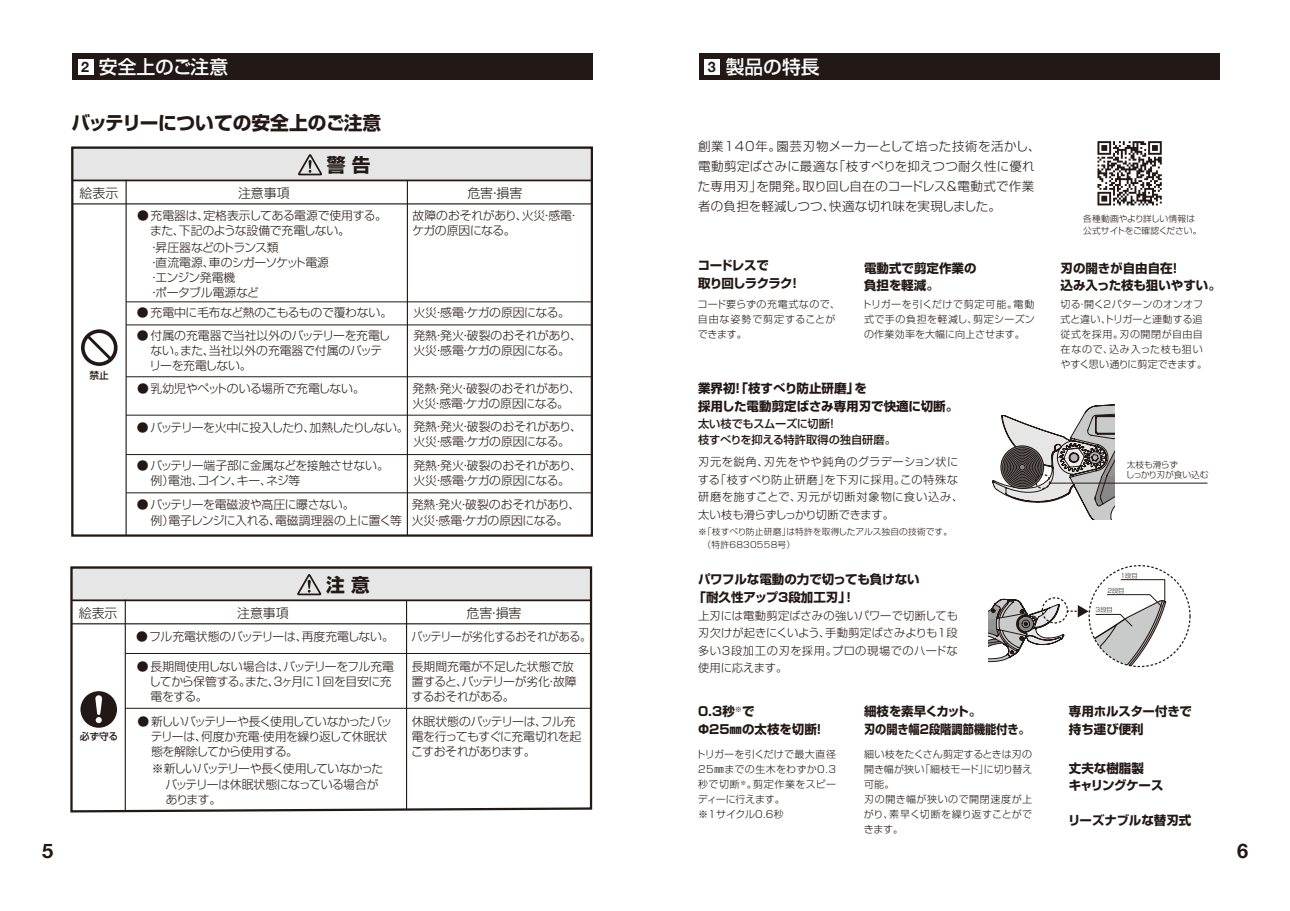
<style>
.page{position:relative;width:1290px;height:911px;background:#fff}
.page>*{position:absolute;margin:0;border:0;box-sizing:border-box;transform-origin:0 0}
.t1{font:700 20px "Helvetica Neue";color:#221815}
.t2{font:700 18.75px "Shin Go Pro";letter-spacing:-.005em;color:#221815}
.t3{font:500 18.75px "Shin Go Pro";color:#fff}
.t4{font:300 12.88px "Shin Go Pro";color:#221815}
.t5{font:700 12.5px/17.5px "Shin Go Pro";color:#221815}
.t6{font:300 12.5px/20px "Shin Go Pro";letter-spacing:.02em;color:#221815}
.t7{font:700 12.5px/17.5px "Shin Go Pro";letter-spacing:-.055em;color:#221815}
.t8{font:300 11.88px/15px "Shin Go Pro";letter-spacing:-.03em;color:#221815}
.t9{font:300 11.88px/15px "Shin Go Pro";letter-spacing:-.005em;color:#221815}
.t10{font:300 11.88px/15px "Shin Go Pro";letter-spacing:-.01em;color:#221815}
.t11{font:300 11.88px/15px "Shin Go Pro";letter-spacing:-.065em;color:#221815}
.t12{font:300 11.88px "Shin Go Pro";letter-spacing:-.03em;color:#221815;scale:.94 1}
.t13{font:300 11.25px/17.5px "Shin Go Pro";letter-spacing:.03em;color:#221815}
.t14{font:500 11.25px/16.2px "Shin Go Pro";letter-spacing:-.01em;color:#221815}
.t15{font:300 10px/15px "Shin Go Pro";letter-spacing:.025em;color:#221815}
.t16{font:300 10px/15px "Shin Go Pro";letter-spacing:.045em;color:#221815}
.t17{font:500 9.62px "Shin Go Pro";letter-spacing:-.01em;color:#221815}
.t18{font:300 8.75px/12.5px "Shin Go Pro";color:#221815}
.t19{font:300 8.75px/10px "Shin Go Pro";letter-spacing:-.02em;color:#221815}
.t20{font:300 6.25px "Shin Go Pro";letter-spacing:-.005em;color:#221815}
.s1{font-family:"Helvetica Neue";font-weight:700;font-size:14.38px;color:#221815}
</style>
<div class="page">
<svg style="left:1097px;top:141px;width:65px;height:64px"></svg>
<div style="left:699px;top:54px;width:520px;height:26px;background:#221815"></div>
<div style="left:704px;top:59px;width:16px;height:16px;background:#fff"></div>
<svg style="left:81px;top:329px;width:37px;height:37px"></svg>
<svg style="left:70px;top:566px;width:523px;height:247px"></svg>
<hr style="left:125px;top:653px;width:466px;height:1px;background:#221815">
<hr style="left:125px;top:708px;width:466px;height:1px;background:#221815">
<hr style="left:71px;top:623px;width:520px;height:1px;background:#221815">
<hr style="left:71px;top:599px;width:520px;height:1px;background:#221815">
<hr style="left:125px;top:599px;width:1px;height:211px;background:#221815">
<hr style="left:406px;top:600px;width:1px;height:209px;background:#221815">
<svg style="left:297px;top:573px;width:25px;height:22px"></svg>
<div style="left:72px;top:53px;width:521px;height:27px;background:#221815"></div>
<div style="left:78px;top:59px;width:15px;height:15px;background:#fff"></div>
<div style="left:72px;top:147px;width:520px;height:34px;background:#e6e6e6"></div>
<div style="left:71px;top:146px;width:522px;height:390px;border:2px solid #221815"></div>
<hr style="left:126px;top:415px;width:466px;height:1px;background:#221815">
<hr style="left:126px;top:376px;width:466px;height:1px;background:#221815">
<hr style="left:126px;top:454px;width:466px;height:1px;background:#221815">
<hr style="left:126px;top:492px;width:466px;height:1px;background:#221815">
<hr style="left:126px;top:325px;width:466px;height:1px;background:#221815">
<hr style="left:72px;top:203px;width:520px;height:1px;background:#221815">
<hr style="left:72px;top:179px;width:520px;height:2px;background:#221815">
<hr style="left:126px;top:180px;width:1px;height:356px;background:#221815">
<hr style="left:407px;top:181px;width:1px;height:355px;background:#221815">
<svg style="left:298px;top:154px;width:24px;height:21px"></svg>
<hr style="left:126px;top:301px;width:466px;height:1px;background:#221815">
<svg style="left:992px;top:404px;width:122px;height:115px"></svg>
<div style="left:1035px;top:474px;width:15px;height:15px;border:1px dashed #221815;border-radius:50%"></div>
<svg style="left:989px;top:579px;width:178px;height:87px"></svg>
<hr style="left:1050px;top:483px;width:157px;height:1px;background:#221815">
<h2 class="t3" style="left:81px;top:51px;width:148px"><span class="s1">2</span> 安全上のご注意</h2>
<h2 class="t2" style="left:72px;top:108px;width:311px">バッテリーについての安全上のご注意</h2>
<h2 class="t2" style="left:327px;top:150px;width:45px">警 告</h2>
<p class="t4" style="left:80px;top:182px;width:40px">絵表示</p>
<p class="t4" style="left:238px;top:182px;width:53px">注意事項</p>
<p class="t4" style="left:467px;top:182px;width:56px">危害・損害</p>
<p class="t8" style="left:150px;top:206px;width:238px;text-indent:-13px">● 充電器は、定格表示してある電源で使用する。また、下記のような設備で充電しない。</p>
<p class="t8" style="left:148px;top:239px;width:182px">・昇圧器などのトランス類<br>・直流電源、車のシガーソケット電源・エンジン発電機<br>・ポータブル電源など</p>
<p class="t8" style="left:412px;top:206px;width:169px">故障のおそれがあり、火災・感電・ケガの原因になる。</p>
<p class="t17" style="left:90px;top:367px;width:21px">禁止</p>
<p class="t8" style="left:137px;top:304px;width:257px">● 充電中に毛布など熱のこもるもので覆わない。</p>
<p class="t8" style="left:413px;top:304px;width:158px">火災・感電・ケガの原因になる。</p>
<p class="t10" style="left:150px;top:326px;width:242px;text-indent:-13px">● 付属の充電器で当社以外のバッテリーを充電しない。また、当社以外の充電器で付属のバッテリーを充電しない。</p>
<p class="t9" style="left:413px;top:326px;width:170px">発熱・発火・破裂のおそれがあり、火災・感電・ケガの原因になる。</p>
<p class="t8" style="left:137px;top:380px;width:229px">● 乳幼児やペットのいる場所で充電しない。</p>
<p class="t9" style="left:413px;top:380px;width:170px">発熱・発火・破裂のおそれがあり、火災・感電・ケガの原因になる。</p>
<p class="t8" style="left:413px;top:418px;width:170px;text-indent:-276px">● バッテリーを火中に投入したり、加熱したりしない。発熱・発火・破裂のおそれがあり、火災・感電・ケガの原因になる。</p>
<p class="t9" style="left:413px;top:457px;width:170px">発熱・発火・破裂のおそれがあり、火災・感電・ケガの原因になる。</p>
<p class="t8" style="left:151px;top:456px;width:240px;text-indent:-14px">● バッテリー端子部に金属などを接触させない。例）電池、コイン、キー、ネジ等</p>
<p class="t8" style="left:151px;top:496px;width:253px;text-indent:-14px">● バッテリーを電磁波や高圧に曝さない。<br>例）電子レンジに入れる、電磁調理器の上に置く等</p>
<p class="t9" style="left:412px;top:496px;width:170px">発熱・発火・破裂のおそれがあり、火災・感電・ケガの原因になる。</p>
<h2 class="t2" style="left:326px;top:570px;width:45px">注 意</h2>
<p class="t4" style="left:79px;top:602px;width:40px">絵表示</p>
<p class="t4" style="left:237px;top:602px;width:53px">注意事項</p>
<p class="t4" style="left:466px;top:602px;width:56px">危害・損害</p>
<p class="t10" style="left:136px;top:627px;width:259px">● フル充電状態のバッテリーは、再度充電しない。</p>
<p class="t12" style="left:412px;top:627px;width:192px">バッテリーが劣化するおそれがある。</p>
<p class="t17" style="left:80px;top:728px;width:40px">必ず守る</p>
<p class="t8" style="left:149px;top:657px;width:246px;text-indent:-12px">● 長期間使用しない場合は、バッテリーをフル充電してから保管する。また、３ヶ月に１回を目安に充電をする。</p>
<p class="t8" style="left:412px;top:657px;width:167px">長期間充電が不足した状態で放置すると、バッテリーが劣化・故障するおそれがある。</p>
<p class="t8" style="left:151px;top:713px;width:243px;text-indent:-13px">● 新しいバッテリーや長く使用していなかったバッテリーは、何度か充電・使用を繰り返して休眠状態を解除してから使用する。</p>
<p class="t8" style="left:411px;top:713px;width:172px">休眠状態のバッテリーは、フル充電を行ってもすぐに充電切れを起こすおそれがあります。</p>
<p class="t11" style="left:165px;top:760px;width:219px;text-indent:-13px">※新しいバッテリーや長く使用していなかったバッテリーは休眠状態になっている場合があります。</p>
<h2 class="t3" style="left:708px;top:51px;width:113px"><span class="s1">3</span> 製品の特長</h2>
<p class="t6" style="left:698px;top:135px;width:344px">創業140年。園芸刃物メーカーとして培った技術を活かし、電動剪定ばさみに最適な「枝すべりを抑えつつ耐久性に優れた専用刃」を開発。取り回し自在のコードレス＆電動式で作業者の負担を軽減しつつ、快適な切れ味を実現しました。</p>
<p class="t7" style="left:698px;top:255px;width:105px">コードレスで<br>取り回しラクラク！</p>
<p class="t16" style="left:697px;top:295px;width:144px">コード要らずの充電式なので、自由な姿勢で剪定することができます。</p>
<p class="t5" style="left:864px;top:258px;width:114px">電動式で剪定作業の負担を軽減。</p>
<p class="t15" style="left:862px;top:295px;width:175px;text-align:justify">トリガーを引くだけで剪定可能。電動式で手の負担を軽減し、剪定シーズンの作業効率を大幅に向上させます。</p>
<p class="t5" style="left:698px;top:378px;width:269px">業界初！「枝すべり防止研磨」を<br>採用した電動剪定ばさみ専用刃で快適に切断。　</p>
<p class="t14" style="left:698px;top:414px;width:200px">太い枝でもスムーズに切断！<br>枝すべりを抑える特許取得の独自研磨。</p>
<p class="t13" style="left:698px;top:452px;width:267px">刃元を鋭角、刃先をやや鈍角のグラデーション状にする「枝すべり防止研磨」を下刃に採用。この特殊な研磨を施すことで、刃元が切断対象物に食い込み、太い枝も滑らずしっかり切断できます。</p>
<p class="t18" style="left:698px;top:524px;width:256px">※「枝すべり防止研磨」は特許を取得したアルス独自の技術です。　（特許6830558号）</p>
<p class="t5" style="left:693px;top:569px;width:228px;text-indent:5px">パワフルな電動の力で切っても負けない「耐久性アップ3段加工刃」！</p>
<p class="t13" style="left:698px;top:605px;width:261px;text-align:justify">上刃には電動剪定ばさみの強いパワーで切断しても刃欠けが起きにくいよう、手動剪定ばさみよりも1段多い3段加工の刃を採用。プロの現場でのハードな使用に応えます。</p>
<p class="t5" style="left:697px;top:701px;width:130px">0.3秒<sup>※</sup>で<br>Φ25㎜の太枝を切断！</p>
<p class="t5" style="left:864px;top:701px;width:167px">細枝を素早くカット。<br>刃の開き幅2段階調節機能付き。</p>
<p class="t15" style="left:696px;top:746px;width:142px">トリガーを引くだけで最大直径<br>25㎜までの生木をわずか0.3秒で切断<sup>※</sup>。剪定作業をスピーディーに行えます。<br>※1サイクル0.6秒</p>
<p class="t15" style="left:864px;top:746px;width:170px">細い枝をたくさん剪定するときは刃の開き幅が狭い「細枝モード」に切り替え可能。<br>刃の開き幅が狭いので開閉速度が上がり、素早く切断を繰り返すことができます。</p>
<p class="t18" style="left:1083px;top:211px;width:120px">各種動画やより詳しい情報は公式サイトをご確認ください。</p>
<p class="t5" style="left:1060px;top:258px;width:162px">刃の開きが自由自在！<br>込み入った枝も狙いやすい。</p>
<p class="t15" style="left:1060px;top:295px;width:148px">切る・開く2パターンのオンオフ式と違い、トリガーと連動する追従式を採用。刃の開閉が自由自在なので、込み入った枝も狙いやすく思い通りに剪定できます。</p>
<p class="t19" style="left:1126px;top:458px;width:84px">太枝も滑らず<br>しっかり刃が食い込む</p>
<p class="t20" style="left:1120px;top:570px;width:19px">1段目</p>
<p class="t20" style="left:1107px;top:585px;width:19px">2段目</p>
<p class="t20" style="left:1095px;top:605px;width:19px">3段目</p>
<p class="t5" style="left:1069px;top:701px;width:125px">専用ホルスター付きで持ち運び便利</p>
<p class="t5" style="left:1069px;top:758px;width:96px">丈夫な樹脂製<br>キャリングケース</p>
<p class="t5" style="left:1068px;top:810px;width:125px">リーズナブルな替刃式</p>
<h1 class="t1" style="left:42px;top:835px;width:13px">5</h1>
<h1 class="t1" style="left:1237px;top:835px;width:13px">6</h1>
</div>
